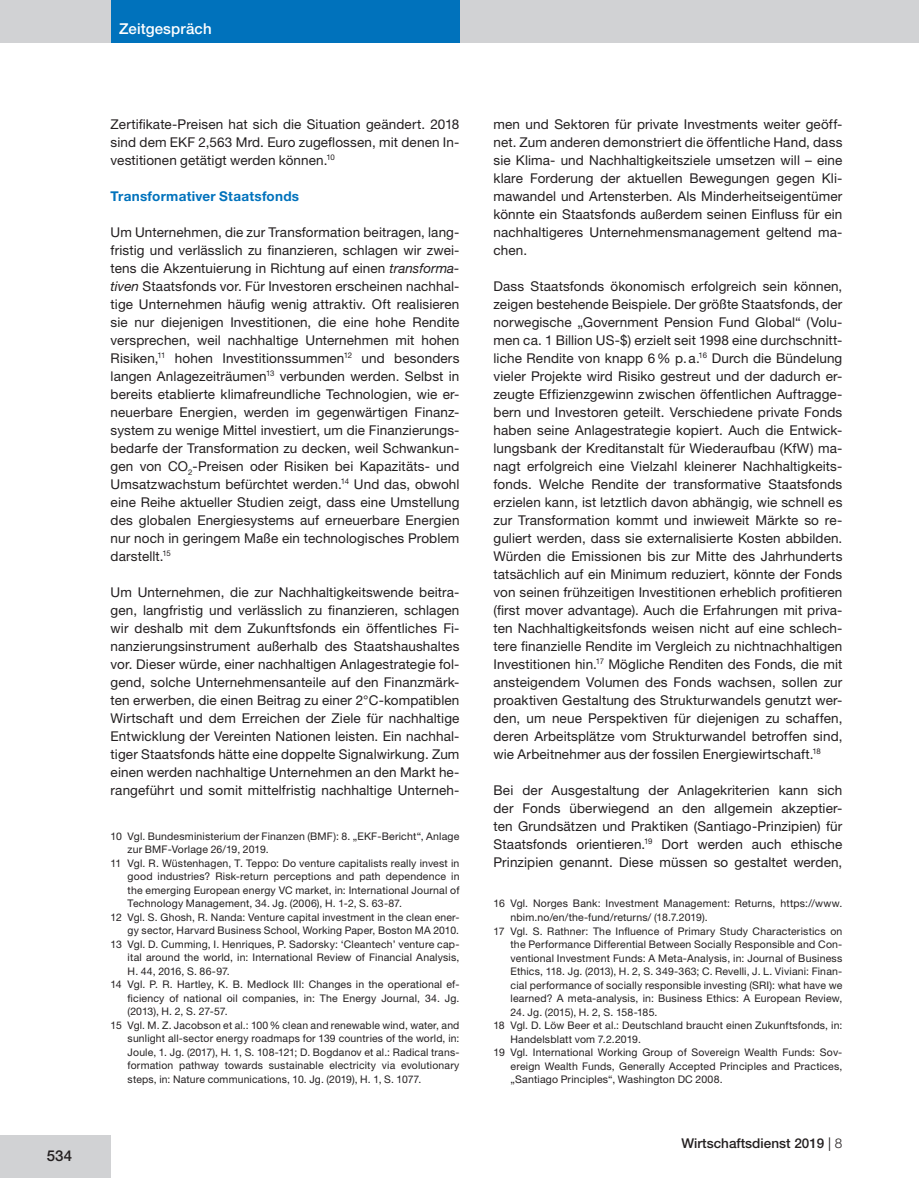
<style>
.page{position:relative;width:919px;height:1178px;background:#fff}
.page>*{position:absolute;margin:0;border:0;box-sizing:border-box;transform-origin:0 0}
.t1{font:500 15px "Helvetica Neue";letter-spacing:.01em;color:#fff}
.t2{font:500 15px "Helvetica Neue";color:#231f20}
.t3{font:13.5px/18px "Helvetica Neue";letter-spacing:.01em;color:#231f20;text-align:justify}
.t4{font:700 13.5px "Helvetica Neue";letter-spacing:.02em;color:#0072bc}
.t5{font:500 13.5px "Helvetica Neue";color:#231f20}
.t6{font:10.5px "Helvetica Neue";letter-spacing:.015em;color:#231f20}
.t7{font:10.5px "Helvetica Neue";letter-spacing:-.01em;color:#231f20}
.s1{font-style:italic}
.s2{font-weight:400}
.s3{font-weight:300}
</style>
<div class="page">
<div style="left:0;top:0;width:918px;height:43px;background:#d1d2d4"></div>
<div style="left:111px;top:0;width:348px;height:43px;background:#0072bc"></div>
<div style="left:0;top:1135px;width:111px;height:43px;background:#d1d2d4"></div>
<p class="t2" style="left:47px;top:1147px;width:27px">534</p>
<p class="t1" style="left:119px;top:20px;width:94px">Zeitgespräch</p>
<p class="t3" style="left:111px;top:115px;width:350px">Zertifikate-Preisen hat sich die Situation geändert. 2018 sind dem EKF 2,563 Mrd. Euro zugeflossen, mit denen In&shy;vestitionen getätigt werden können.<sup>10</sup></p>
<p class="t4" style="left:111px;top:187px;width:190px">Transformativer Staatsfonds</p>
<p class="t3" style="left:111px;top:223px;width:350px">Um Unternehmen, die zur Transformation beitragen, lang&shy;fristig und verlässlich zu finanzieren, schlagen wir zwei&shy;tens die Akzentuierung in Richtung auf einen <span class="s1">transforma&shy;tiven</span> Staatsfonds vor. Für Investoren erscheinen nachhal&shy;tige Unternehmen häufig wenig attraktiv. Oft realisieren sie nur diejenigen Investitionen, die eine hohe Rendite versprechen, weil nachhaltige Unternehmen mit hohen Risiken,<sup>11</sup> hohen Investitionssummen<sup>12</sup> und besonders langen Anlagezeiträumen<sup>13</sup> verbunden werden. Selbst in bereits etablierte klimafreundliche Technologien, wie er&shy;neuerbare Energien, werden im gegenwärtigen Finanz&shy;system zu wenige Mittel investiert, um die Finanzierungs&shy;bedarfe der Transformation zu decken, weil Schwankun&shy;gen von CO<sub>2</sub>-Preisen oder Risiken bei Kapazitäts- und Umsatzwachstum befürchtet werden.<sup>14</sup> Und das, obwohl eine Reihe aktueller Studien zeigt, dass eine Umstellung des globalen Energiesystems auf erneuerbare Energien nur noch in geringem Maße ein technologisches Problem darstellt.<sup>15</sup></p>
<p class="t3" style="left:111px;top:583px;width:350px">Um Unternehmen, die zur Nachhaltigkeitswende beitra&shy;gen, langfristig und verlässlich zu finanzieren, schlagen wir deshalb mit dem Zukunftsfonds ein öffentliches Fi&shy;nanzierungsinstrument außerhalb des Staatshaushaltes vor. Dieser würde, einer nachhaltigen Anlagestrategie fol&shy;gend, solche Unternehmensanteile auf den Finanzmärk&shy;ten erwerben, die einen Beitrag zu einer 2°C-kompatiblen Wirtschaft und dem Erreichen der Ziele für nachhaltige Entwicklung der Vereinten Nationen leisten. Ein nachhal&shy;tiger Staatsfonds hätte eine doppelte Signalwirkung. Zum einen werden nachhaltige Unternehmen an den Markt he&shy;rangeführt und somit mittelfristig nachhaltige Unterneh-</p>
<p class="t6" style="left:111px;top:830px;width:350px">10 Vgl. Bundesministerium der Finanzen (BMF): 8. „EKF-Bericht“, Anlage</p>
<p class="t6" style="left:128px;top:843px;width:143px">zur BMF-Vorlage 26/19, 2019.</p>
<p class="t6" style="left:111px;top:857px;width:350px">11 Vgl. R. Wüstenhagen, T. Teppo: Do venture capitalists really invest in</p>
<p class="t6" style="left:128px;top:870px;width:333px">good industries? Risk-return perceptions and path dependence in</p>
<p class="t6" style="left:128px;top:884px;width:333px">the emerging European energy VC market, in: International Journal of</p>
<p class="t6" style="left:128px;top:897px;width:276px">Technology Management, 34. Jg. (2006), H. 1-2, S. 63-87.</p>
<p class="t6" style="left:111px;top:911px;width:350px">12 Vgl. S. Ghosh, R. Nanda: Venture capital investment in the clean ener-</p>
<p class="t6" style="left:128px;top:924px;width:333px">gy sector, Harvard Business School, Working Paper, Boston MA 2010.</p>
<p class="t6" style="left:111px;top:938px;width:350px">13 Vgl. D. Cumming, I. Henriques, P. Sadorsky: ‘Cleantech’ venture cap-</p>
<p class="t6" style="left:128px;top:951px;width:333px">ital around the world, in: International Review of Financial Analysis,</p>
<p class="t6" style="left:128px;top:965px;width:104px">H. 44, 2016, S. 86-97.</p>
<p class="t6" style="left:111px;top:978px;width:350px">14 Vgl. P. R. Hartley, K. B. Medlock III: Changes in the operational ef-</p>
<p class="t6" style="left:128px;top:992px;width:333px">ficiency of national oil companies, in: The Energy Journal, 34. Jg.</p>
<p class="t6" style="left:128px;top:1005px;width:102px">(2013), H. 2, S. 27-57.</p>
<p class="t6" style="left:111px;top:1019px;width:350px">15 Vgl. M. Z. Jacobson et al.: 100% clean and renewable wind, water, and</p>
<p class="t6" style="left:128px;top:1032px;width:333px">sunlight all-sector energy roadmaps for 139 countries of the world, in:</p>
<p class="t6" style="left:128px;top:1046px;width:333px">Joule, 1. Jg. (2017), H. 1, S. 108-121; D. Bogdanov et al.: Radical trans-</p>
<p class="t6" style="left:128px;top:1059px;width:333px">formation pathway towards sustainable electricity via evolutionary</p>
<p class="t6" style="left:128px;top:1073px;width:295px">steps, in: Nature communications, 10. Jg. (2019), H. 1, S. 1077.</p>
<p class="t3" style="left:493px;top:115px;width:350px">men und Sektoren für private Investments weiter geöff&shy;net. Zum anderen demonstriert die öffentliche Hand, dass sie Klima- und Nachhaltigkeitsziele umsetzen will – eine klare Forderung der aktuellen Bewegungen gegen Kli&shy;mawandel und Artensterben. Als Minderheitseigentümer könnte ein Staatsfonds außerdem seinen Einfluss für ein nachhaltigeres Unternehmensmanagement geltend ma&shy;chen.</p>
<p class="t3" style="left:493px;top:277px;width:350px">Dass Staatsfonds ökonomisch erfolgreich sein können, zeigen bestehende Beispiele. Der größte Staatsfonds, der norwegische „Government Pension Fund Global“ (Volu&shy;men ca. 1 Billion US-$) erzielt seit 1998 eine durchschnitt&shy;liche Rendite von knapp 6% p.a.<sup>16</sup> Durch die Bündelung vieler Projekte wird Risiko gestreut und der dadurch er&shy;zeugte Effizienzgewinn zwischen öffentlichen Auftragge&shy;bern und Investoren geteilt. Verschiedene private Fonds haben seine Anlagestrategie kopiert. Auch die Entwick&shy;lungsbank der Kreditanstalt für Wiederaufbau (KfW) ma&shy;nagt erfolgreich eine Vielzahl kleinerer Nachhaltigkeits&shy;fonds. Welche Rendite der transformative Staatsfonds erzielen kann, ist letztlich davon abhängig, wie schnell es zur Transformation kommt und inwieweit Märkte so re&shy;guliert werden, dass sie externalisierte Kosten abbilden.<br>Würden die Emissionen bis zur Mitte des Jahrhunderts tatsächlich auf ein Minimum reduziert, könnte der Fonds von seinen frühzeitigen Investitionen erheblich profitieren (first mover advantage). Auch die Erfahrungen mit priva&shy;ten Nachhaltigkeitsfonds weisen nicht auf eine schlech&shy;tere finanzielle Rendite im Vergleich zu nichtnachhaltigen Investitionen hin.<sup>17</sup> Mögliche Renditen des Fonds, die mit ansteigendem Volumen des Fonds wachsen, sollen zur proaktiven Gestaltung des Strukturwandels genutzt wer&shy;den, um neue Perspektiven für diejenigen zu schaffen, deren Arbeitsplätze vom Strukturwandel betroffen sind, wie Arbeitnehmer aus der fossilen Energiewirtschaft.<sup>18</sup></p>
<p class="t3" style="left:493px;top:781px;width:350px">Bei der Ausgestaltung der Anlagekriterien kann sich der Fonds überwiegend an den allgemein akzeptier&shy;ten Grundsätzen und Praktiken (Santiago-Prinzipien) für Staatsfonds orientieren.<sup>19</sup> Dort werden auch ethische Prinzipien genannt. Diese müssen so gestaltet werden,</p>
<p class="t6" style="left:493px;top:897px;width:350px">16 Vgl. Norges Bank: Investment Management: Returns, https://www.</p>
<p class="t6" style="left:510px;top:911px;width:198px">nbim.no/en/the-fund/returns/ (18.7.2019).</p>
<p class="t6" style="left:493px;top:924px;width:350px">17 Vgl. S. Rathner: The Influence of Primary Study Characteristics on</p>
<p class="t6" style="left:510px;top:938px;width:333px">the Performance Differential Between Socially Responsible and Con-</p>
<p class="t6" style="left:510px;top:951px;width:333px">ventional Investment Funds: A Meta-Analysis, in: Journal of Business</p>
<p class="t6" style="left:510px;top:965px;width:333px">Ethics, 118. Jg. (2013), H. 2, S. 349-363; C. Revelli, J. L. Viviani: Finan-</p>
<p class="t6" style="left:510px;top:978px;width:333px">cial performance of socially responsible investing (SRI): what have we</p>
<p class="t6" style="left:510px;top:992px;width:333px">learned? A meta-analysis, in: Business Ethics: A European Review,</p>
<p class="t7" style="left:510px;top:1005px;width:148px">24. Jg. (2015), H. 2, S. 158-185.</p>
<p class="t6" style="left:493px;top:1019px;width:350px">18 Vgl. D. Löw Beer et al.: Deutschland braucht einen Zukunftsfonds, in:</p>
<p class="t6" style="left:510px;top:1032px;width:132px">Handelsblatt vom 7.2.2019.</p>
<p class="t6" style="left:493px;top:1046px;width:350px">19 Vgl. International Working Group of Sovereign Wealth Funds: Sov-</p>
<p class="t6" style="left:510px;top:1059px;width:333px">ereign Wealth Funds, Generally Accepted Principles and Practices,</p>
<p class="t6" style="left:510px;top:1073px;width:213px">„Santiago Principles“, Washington DC 2008.</p>
<p class="t5" style="left:681px;top:1135px;width:162px">Wirtschaftsdienst 2019 <span class="s2">|</span> <span class="s3">8</span></p>
</div>
